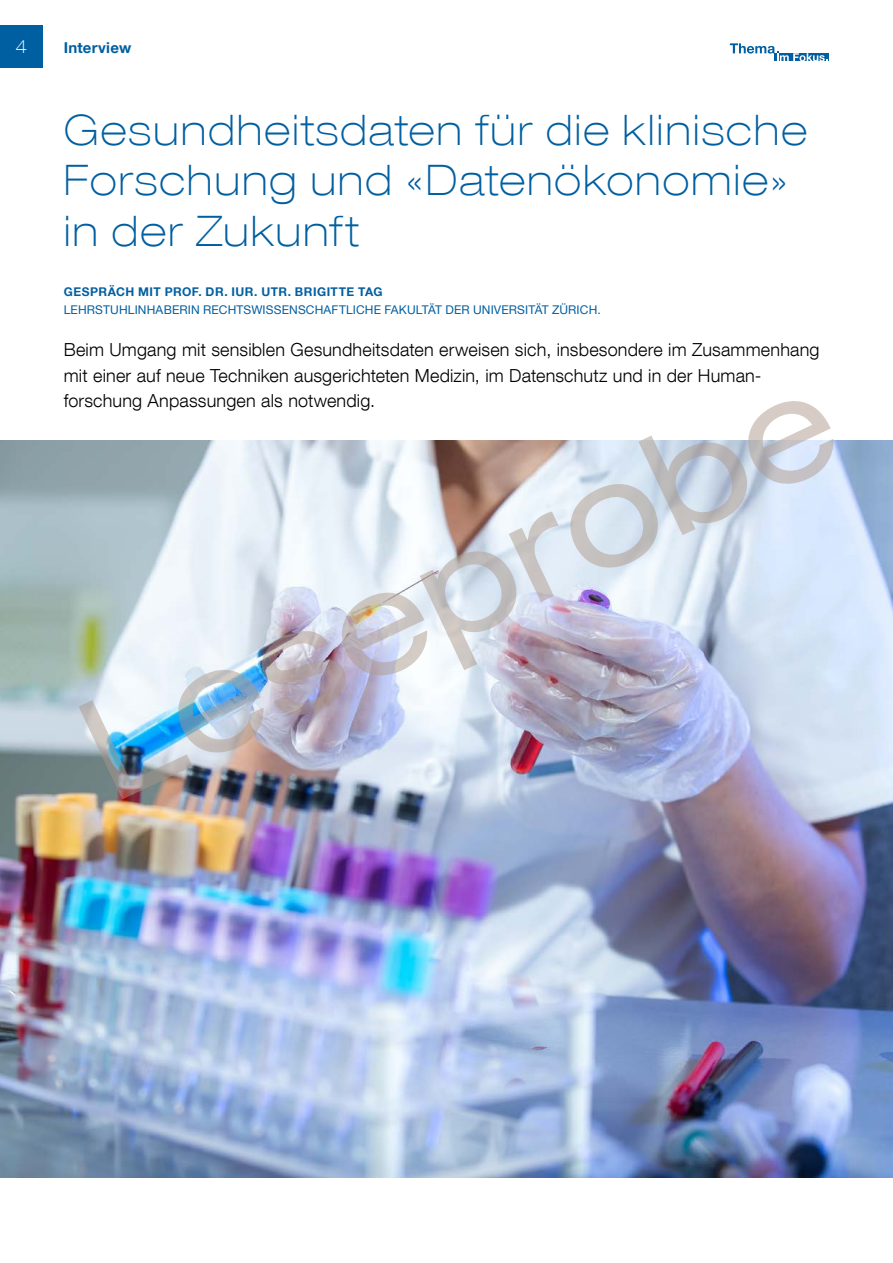
<style>
.page{position:relative;width:893px;height:1263px;background:#fff}
.page>*{position:absolute;margin:0;border:0;box-sizing:border-box;transform-origin:0 0}
.t1{font:100 expanded 42px/50.4px "Helvetica Neue LT Com";letter-spacing:.045em;color:#005fa1}
.t2{font:300 18px/25.5px "Helvetica Neue LT Com";letter-spacing:.01em;color:#000}
.t3{font:100 expanded 18px "Helvetica Neue LT Com";color:#fff}
.t4{font:700 15px "Helvetica Neue LT Com";letter-spacing:.015em;color:#005fa1}
.t5{font:12px "Helvetica Neue LT Com";letter-spacing:.015em;color:#005fa1}
.t6{font:700 12px "Helvetica Neue LT Com";letter-spacing:.04em;color:#005fa1}
</style>
<div class="page">
<svg style="left:827px;top:53px;width:2px;height:8px"></svg>
<svg style="left:730px;top:43px;width:97px;height:18px"></svg>
<div style="left:0;top:26px;width:43px;height:42px;background:#005fa1"></div>
<img style="left:0;top:440px;width:893px;height:738px">
<img style="left:79px;top:401px;width:755px;height:398px">
<p class="t3" style="left:15px;top:36px;width:13px">4</p>
<p class="t4" style="left:64px;top:38px;width:69px">Interview</p>
<h1 class="t1" style="left:64px;top:104px;width:745px">Gesundheitsdaten für die klinische<br>Forschung und «Datenökonomie» in der Zukunft</h1>
<p class="t6" style="left:64px;top:284px;width:320px">GESPRÄCH MIT PROF. DR. IUR. UTR. BRIGITTE TAG</p>
<p class="t5" style="left:64px;top:302px;width:539px">LEHRSTUHLINHABERIN RECHTSWISSENSCHAFTLICHE FAKULTÄT DER UNIVERSITÄT ZÜRICH.</p>
<p class="t2" style="left:64px;top:337px;width:757px">Beim Umgang mit sensiblen Gesundheitsdaten erweisen sich, insbesondere im Zusammenhang mit einer auf neue Techniken ausgerichteten Medizin, im Datenschutz und in der Human&shy;forschung Anpassungen als notwendig.</p>
</div>
